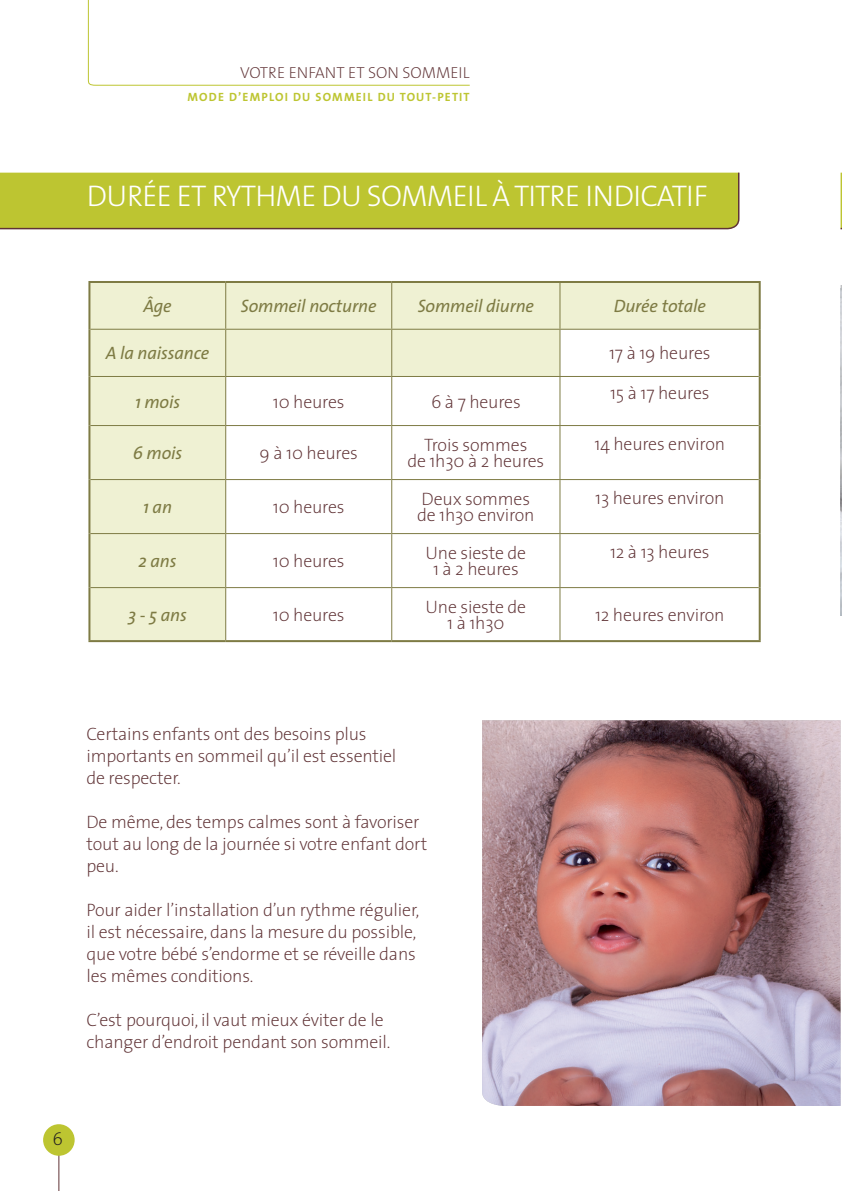
<style>
.page{position:relative;width:842px;height:1191px;background:#fff}
.page>*{position:absolute;margin:0;border:0;box-sizing:border-box;transform-origin:0 0}
.t1{font:30px "The Sans Light Caps";letter-spacing:-.025em;color:#fff}
.t2{font:200 18px/22px "The Sans";letter-spacing:-.01em;color:#603336}
.t3{font:italic 18px "The Sans";letter-spacing:-.01em;color:#7e7b44}
.t4{font:200 18px "The Sans";color:#231f20}
.t5{font:200 16px "The Sans";color:#603336}
.t6{font:12px "The Mix Bold Caps";letter-spacing:.1em;color:#bdc531}
</style>
<div class="page">
<svg style="left:87px;top:0;width:383px;height:86px"></svg>
<hr style="left:58px;top:1142px;width:1px;height:49px;background:#603336">
<div style="left:43px;top:1124px;width:32px;height:31px;background:#bdc531;border-radius:50%"></div>
<img style="left:840px;top:288px;width:2px;height:327px">
<div style="left:0;top:172px;width:740px;height:58px;background:#bdc531"></div>
<svg style="left:840px;top:172px;width:2px;height:58px"></svg>
<img style="left:482px;top:720px;width:358px;height:386px">
<svg style="left:90px;top:283px;width:669px;height:357px"></svg>
<hr style="left:225px;top:283px;width:1px;height:46px;background:#7e7b44">
<hr style="left:391px;top:283px;width:1px;height:46px;background:#7e7b44">
<hr style="left:559px;top:283px;width:1px;height:46px;background:#7e7b44">
<hr style="left:90px;top:329px;width:136px;height:1px;background:#7e7b44">
<hr style="left:226px;top:329px;width:166px;height:1px;background:#7e7b44">
<hr style="left:225px;top:330px;width:1px;height:46px;background:#7e7b44">
<hr style="left:392px;top:329px;width:168px;height:1px;background:#7e7b44">
<hr style="left:391px;top:330px;width:1px;height:46px;background:#7e7b44">
<hr style="left:560px;top:329px;width:199px;height:1px;background:#7e7b44">
<hr style="left:559px;top:330px;width:1px;height:46px;background:#7e7b44">
<hr style="left:90px;top:376px;width:136px;height:1px;background:#7e7b44">
<hr style="left:226px;top:376px;width:166px;height:1px;background:#7e7b44">
<hr style="left:225px;top:377px;width:1px;height:48px;background:#7e7b44">
<hr style="left:392px;top:376px;width:168px;height:1px;background:#7e7b44">
<hr style="left:391px;top:377px;width:1px;height:48px;background:#7e7b44">
<hr style="left:560px;top:376px;width:199px;height:1px;background:#7e7b44">
<hr style="left:559px;top:377px;width:1px;height:48px;background:#7e7b44">
<hr style="left:90px;top:425px;width:136px;height:1px;background:#7e7b44">
<hr style="left:226px;top:425px;width:166px;height:1px;background:#7e7b44">
<hr style="left:225px;top:426px;width:1px;height:53px;background:#7e7b44">
<hr style="left:392px;top:425px;width:168px;height:1px;background:#7e7b44">
<hr style="left:391px;top:426px;width:1px;height:53px;background:#7e7b44">
<hr style="left:560px;top:425px;width:199px;height:1px;background:#7e7b44">
<hr style="left:559px;top:426px;width:1px;height:53px;background:#7e7b44">
<hr style="left:90px;top:479px;width:136px;height:1px;background:#7e7b44">
<hr style="left:226px;top:479px;width:166px;height:1px;background:#7e7b44">
<hr style="left:225px;top:480px;width:1px;height:53px;background:#7e7b44">
<hr style="left:392px;top:479px;width:168px;height:1px;background:#7e7b44">
<hr style="left:391px;top:480px;width:1px;height:53px;background:#7e7b44">
<hr style="left:560px;top:479px;width:199px;height:1px;background:#7e7b44">
<hr style="left:559px;top:480px;width:1px;height:53px;background:#7e7b44">
<hr style="left:90px;top:533px;width:136px;height:1px;background:#7e7b44">
<hr style="left:226px;top:533px;width:166px;height:1px;background:#7e7b44">
<hr style="left:225px;top:534px;width:1px;height:53px;background:#7e7b44">
<hr style="left:392px;top:533px;width:168px;height:1px;background:#7e7b44">
<hr style="left:391px;top:534px;width:1px;height:53px;background:#7e7b44">
<hr style="left:560px;top:533px;width:199px;height:1px;background:#7e7b44">
<hr style="left:559px;top:534px;width:1px;height:53px;background:#7e7b44">
<hr style="left:90px;top:587px;width:136px;height:1px;background:#7e7b44">
<hr style="left:226px;top:587px;width:166px;height:1px;background:#7e7b44">
<hr style="left:225px;top:588px;width:1px;height:52px;background:#7e7b44">
<hr style="left:392px;top:587px;width:168px;height:1px;background:#7e7b44">
<hr style="left:391px;top:588px;width:1px;height:52px;background:#7e7b44">
<hr style="left:560px;top:587px;width:199px;height:1px;background:#7e7b44">
<hr style="left:559px;top:588px;width:1px;height:52px;background:#7e7b44">
<hr style="left:88px;top:281px;width:138px;height:2px;background:#7e7b44">
<hr style="left:88px;top:283px;width:2px;height:46px;background:#7e7b44">
<hr style="left:226px;top:281px;width:166px;height:2px;background:#7e7b44">
<hr style="left:392px;top:281px;width:168px;height:2px;background:#7e7b44">
<hr style="left:560px;top:281px;width:201px;height:2px;background:#7e7b44">
<hr style="left:759px;top:283px;width:2px;height:46px;background:#7e7b44">
<hr style="left:88px;top:329px;width:2px;height:47px;background:#7e7b44">
<hr style="left:759px;top:329px;width:2px;height:47px;background:#7e7b44">
<hr style="left:88px;top:376px;width:2px;height:49px;background:#7e7b44">
<hr style="left:759px;top:376px;width:2px;height:49px;background:#7e7b44">
<hr style="left:88px;top:425px;width:2px;height:54px;background:#7e7b44">
<hr style="left:759px;top:425px;width:2px;height:54px;background:#7e7b44">
<hr style="left:88px;top:479px;width:2px;height:54px;background:#7e7b44">
<hr style="left:759px;top:479px;width:2px;height:54px;background:#7e7b44">
<hr style="left:88px;top:533px;width:2px;height:54px;background:#7e7b44">
<hr style="left:759px;top:533px;width:2px;height:54px;background:#7e7b44">
<hr style="left:88px;top:587px;width:2px;height:53px;background:#7e7b44">
<hr style="left:759px;top:587px;width:2px;height:53px;background:#7e7b44">
<hr style="left:88px;top:640px;width:138px;height:2px;background:#7e7b44">
<hr style="left:226px;top:640px;width:166px;height:2px;background:#7e7b44">
<hr style="left:392px;top:640px;width:168px;height:2px;background:#7e7b44">
<hr style="left:560px;top:640px;width:201px;height:2px;background:#7e7b44">
<p class="t5" style="left:240px;top:59px;width:231px">VOTRE ENFANT ET SON SOMMEIL</p>
<p class="t6" style="left:188px;top:87px;width:284px">MODE D’EMPLOI DU SOMMEIL DU TOUT-PETIT</p>
<h1 class="t1" style="left:87px;top:171px;width:622px">DURÉE ET RYTHME DU SOMMEIL À TITRE INDICATIF</h1>
<p class="t3" style="left:143px;top:291px;width:30px">Âge</p>
<p class="t3" style="left:241px;top:291px;width:137px">Sommeil nocturne</p>
<p class="t3" style="left:418px;top:291px;width:118px">Sommeil diurne</p>
<p class="t3" style="left:614px;top:291px;width:94px">Durée totale</p>
<p class="t3" style="left:106px;top:338px;width:105px">A la naissance</p>
<p class="t2" style="left:609px;top:342px;width:103px">17 à 19 heures</p>
<p class="t3" style="left:135px;top:386px;width:47px">1 mois</p>
<p class="t2" style="left:273px;top:390px;width:73px">10 heures</p>
<p class="t2" style="left:431px;top:390px;width:91px">6 à 7 heures</p>
<p class="t2" style="left:610px;top:381px;width:101px">15 à 17 heures</p>
<p class="t3" style="left:133px;top:438px;width:51px">6 mois</p>
<p class="t2" style="left:260px;top:441px;width:100px">9 à 10 heures</p>
<p class="t2" style="left:407px;top:436px;width:138px;line-height:16px;text-align:center">Trois sommes<br>de 1h30 à 2 heures</p>
<p class="t2" style="left:595px;top:432px;width:132px">14 heures environ</p>
<p class="t3" style="left:143px;top:492px;width:30px">1 an</p>
<p class="t2" style="left:273px;top:495px;width:73px">10 heures</p>
<p class="t2" style="left:417px;top:490px;width:119px;line-height:16px">Deux sommes de 1h30 environ</p>
<p class="t2" style="left:595px;top:486px;width:131px">13 heures environ</p>
<p class="t3" style="left:139px;top:546px;width:39px">2 ans</p>
<p class="t2" style="left:273px;top:549px;width:73px">10 heures</p>
<p class="t2" style="left:425px;top:544px;width:102px;line-height:16px;text-align:center">Une sieste de<br>1 à 2 heures</p>
<p class="t2" style="left:610px;top:540px;width:101px">12 à 13 heures</p>
<p class="t3" style="left:128px;top:600px;width:60px">3 - 5 ans</p>
<p class="t2" style="left:273px;top:603px;width:73px">10 heures</p>
<p class="t2" style="left:425px;top:598px;width:102px;line-height:16px;text-align:center">Une sieste de<br>1 à 1h30</p>
<p class="t2" style="left:595px;top:603px;width:131px">12 heures environ</p>
<p class="t2" style="left:86px;top:722px;width:311px">Certains enfants ont des besoins plus importants en sommeil qu’il est essentiel de respecter.</p>
<p class="t2" style="left:86px;top:810px;width:342px">De même, des temps calmes sont à favoriser tout au long de la journée si votre enfant dort peu.</p>
<p class="t2" style="left:86px;top:898px;width:334px">Pour aider l’installation d’un rythme régulier, il est nécessaire, dans la mesure du possible, que votre bébé s’endorme et se réveille dans les mêmes conditions.</p>
<p class="t2" style="left:86px;top:1008px;width:306px">C’est pourquoi, il vaut mieux éviter de le changer d’endroit pendant son sommeil.</p>
<p class="t4" style="left:52px;top:1124px;width:12px">6</p>
</div>
